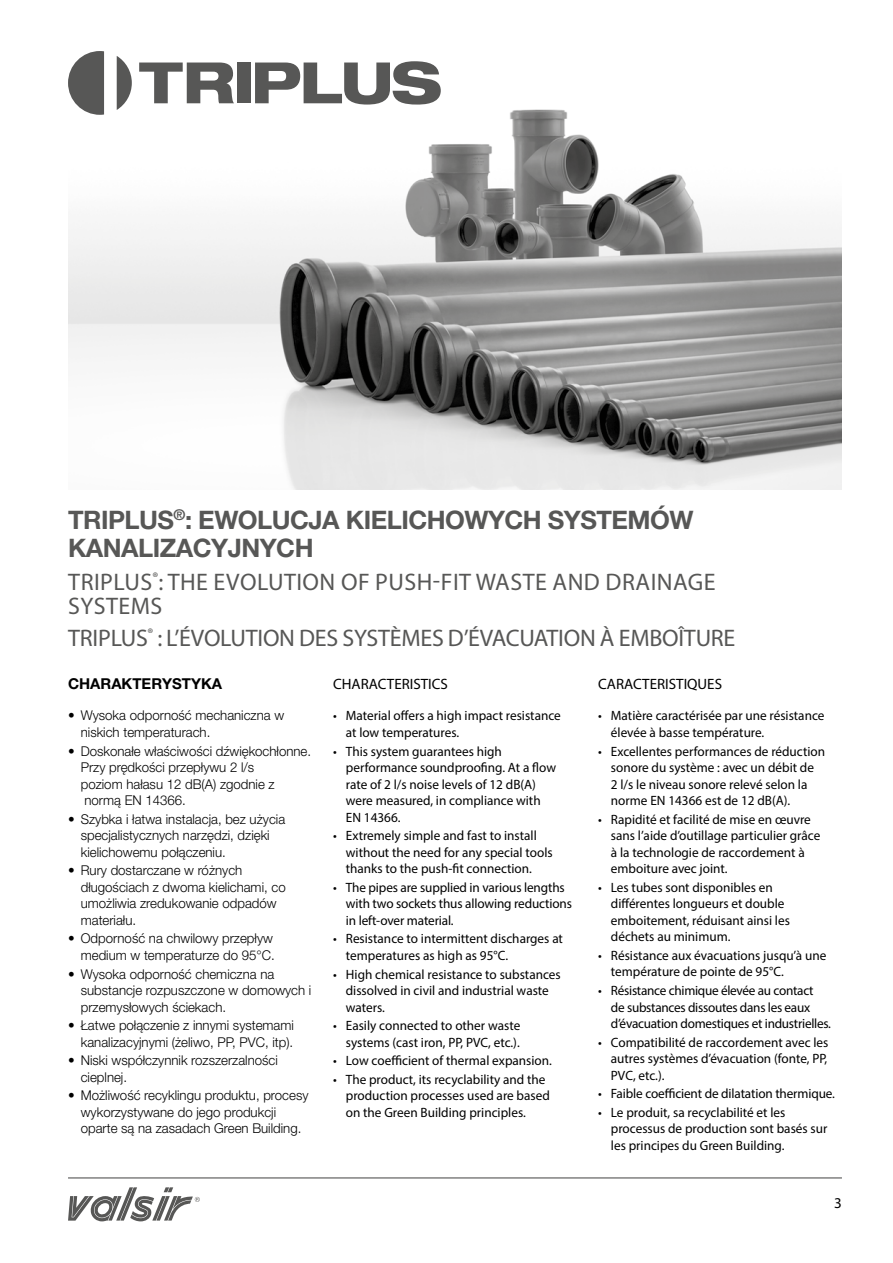
<style>
.page{position:relative;width:893px;height:1263px;background:#fff}
.page>*{position:absolute;margin:0;border:0;box-sizing:border-box;transform-origin:0 0}
.t1{font:700 25.5px/28.5px "Helvetica Neue LT Pro";letter-spacing:-.02em;color:#575756}
.t2{font:24px/24px "Myriad Pro";letter-spacing:.02em;color:#575756}
.t3{font:24px "Myriad Pro";letter-spacing:-.01em;color:#575756}
.t4{font:15px "Myriad Pro";color:#000}
.t5{font:700 15px "Helvetica Neue LT Pro";color:#000}
.t6{font:13.5px/16.5px "Myriad Pro";color:#000}
.t7{font:300 13.5px/16.5px "Helvetica Neue LT Pro";color:#000}
.t8{font:13.5px/16.5px "Myriad Pro";letter-spacing:-.02em;color:#000}
</style>
<div class="page">
<hr style="left:68px;top:1177px;width:774px;height:1px;background:#575756">
<svg style="left:68px;top:1187px;width:132px;height:34px"></svg>
<img style="left:68px;top:62px;width:774px;height:427px">
<svg style="left:139px;top:63px;width:95px;height:40px"></svg>
<div style="left:238px;top:63px;width:13px;height:40px;background:#575756"></div>
<svg style="left:255px;top:61px;width:186px;height:44px"></svg>
<svg style="left:68px;top:51px;width:64px;height:64px"></svg>
<h1 class="t1" style="left:68px;top:505px;width:627px">TRIPLUS<sup>®</sup>: EWOLUCJA KIELICHOWYCH SYSTEMÓW<br>KANALIZACYJNYCH</h1>
<h2 class="t2" style="left:68px;top:569px;width:649px">TRIPLUS<sup>®</sup>: THE EVOLUTION OF PUSH-FIT WASTE AND DRAINAGE<br>SYSTEMS</h2>
<h2 class="t3" style="left:68px;top:623px;width:669px">TRIPLUS<sup>®</sup> : L’ÉVOLUTION DES SYSTÈMES D’ÉVACUATION À EMBOÎTURE</h2>
<p class="t5" style="left:68px;top:674px;width:156px">CHARAKTERYSTYKA</p>
<p class="t7" style="left:81px;top:707px;width:205px;text-indent:-13px">• Wysoka odporność mechaniczna w niskich temperaturach.</p>
<p class="t7" style="left:81px;top:742px;width:232px;text-indent:-13px">• Doskonałe właściwości dźwiękochłonne.<br>Przy prędkości przepływu 2 l/s<br>poziom hałasu 12 dB(A) zgodnie z normą EN 14366.</p>
<p class="t7" style="left:81px;top:810px;width:206px;text-indent:-13px">• Szybka i łatwa instalacja, bez użycia specjalistycznych narzędzi, dzięki kielichowemu połączeniu.</p>
<p class="t7" style="left:81px;top:862px;width:206px;text-indent:-13px">• Rury dostarczane w różnych długościach z dwoma kielichami, co umożliwia zredukowanie odpadów materiału.</p>
<p class="t7" style="left:68px;top:930px;width:208px;text-align:right">• Odporność na chwilowy przepływ medium w temperaturze do 95°C.</p>
<p class="t7" style="left:81px;top:965px;width:232px;text-indent:-13px">• Wysoka odporność chemiczna na substancje rozpuszczone w domowych i przemysłowych ściekach.</p>
<p class="t7" style="left:68px;top:1017px;width:227px;text-align:right">• Łatwe połączenie z innymi systemami kanalizacyjnymi (żeliwo, PP, PVC, itp).</p>
<p class="t7" style="left:81px;top:1052px;width:199px;text-indent:-13px">• Niski współczynnik rozszerzalności cieplnej.</p>
<p class="t7" style="left:81px;top:1087px;width:229px;text-indent:-13px">• Możliwość recyklingu produktu, procesy wykorzystywane do jego produkcji oparte są na zasadach Green Building.</p>
<p class="t4" style="left:333px;top:675px;width:116px">CHARACTERISTICS</p>
<p class="t6" style="left:346px;top:707px;width:217px;text-indent:-13px">• Material offers a high impact resistance at low temperatures.</p>
<p class="t6" style="left:346px;top:742px;width:212px;text-indent:-13px">• This system guarantees high performance soundproofing. At a flow rate of 2 l/s noise levels of 12 dB(A) were measured, in compliance with<br>EN 14366.</p>
<p class="t6" style="left:346px;top:827px;width:208px;text-indent:-13px">• Extremely simple and fast to install without the need for any special tools thanks to the push-fit connection.</p>
<p class="t6" style="left:346px;top:879px;width:228px;text-indent:-13px">• The pipes are supplied in various lengths with two sockets thus allowing reductions in left-over material.</p>
<p class="t6" style="left:346px;top:930px;width:219px;text-indent:-13px">• Resistance to intermittent discharges at temperatures as high as 95°C.</p>
<p class="t6" style="left:346px;top:965px;width:216px;text-indent:-13px">• High chemical resistance to substances dissolved in civil and industrial waste waters.</p>
<p class="t6" style="left:333px;top:1017px;width:189px;text-align:right">• Easily connected to other waste systems (cast iron, PP, PVC, etc.).</p>
<p class="t6" style="left:333px;top:1052px;width:220px">• Low coefficient of thermal expansion.</p>
<p class="t6" style="left:346px;top:1071px;width:205px;text-indent:-13px">• The product, its recyclability and the production processes used are based on the Green Building principles.</p>
<p class="t4" style="left:598px;top:675px;width:125px">CARACTERISTIQUES</p>
<p class="t6" style="left:611px;top:707px;width:215px;text-indent:-13px">• Matière caractérisée par une résistance élevée à basse température.</p>
<p class="t6" style="left:611px;top:742px;width:216px;text-indent:-13px">• Excellentes performances de réduction sonore du système : avec un débit de<br>2 l/s le niveau sonore relevé selon la norme EN 14366 est de 12 dB(A).</p>
<p class="t6" style="left:611px;top:811px;width:211px;text-indent:-13px">• Rapidité et facilité de mise en œuvre sans l’aide d’outillage particulier grâce à la technologie de raccordement à emboiture avec joint.</p>
<p class="t6" style="left:611px;top:879px;width:181px;text-indent:-13px">• Les tubes sont disponibles en différentes longueurs et double emboitement, réduisant ainsi les déchets au minimum.</p>
<p class="t6" style="left:611px;top:947px;width:217px;text-indent:-13px">• Résistance aux évacuations jusqu’à une température de pointe de 95°C.</p>
<p class="t8" style="left:611px;top:982px;width:222px;text-indent:-13px">• Résistance chimique élevée au contact<br>de substances dissoutes dans les eaux d’évacuation domestiques et industrielles.</p>
<p class="t6" style="left:611px;top:1034px;width:219px;text-align:justify;text-indent:-13px">• Compatibilité de raccordement avec les autres systèmes d’évacuation (fonte, PP, PVC, etc.).</p>
<p class="t6" style="left:598px;top:1085px;width:238px">• Faible coefficient de dilatation thermique.</p>
<p class="t6" style="left:611px;top:1104px;width:218px;text-indent:-13px">• Le produit, sa recyclabilité et les processus de production sont basés sur les principes du Green Building.</p>
<p class="t4" style="left:834px;top:1193px;width:9px">3</p>
</div>
